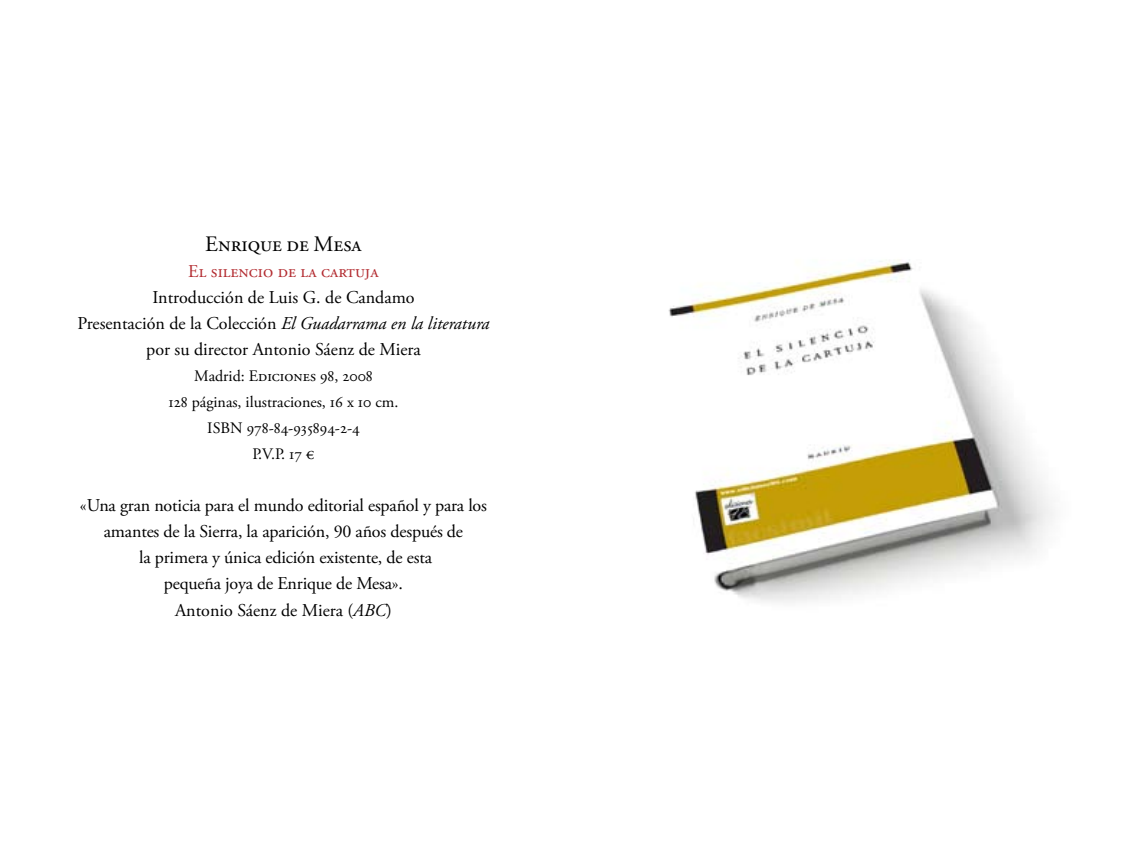
<style>
.page{position:relative;width:1134px;height:851px;background:#fff}
.page>*{position:absolute;margin:0;border:0;box-sizing:border-box;transform-origin:0 0}
.t1{font:22px "Adobe Garamond Pro";color:#000}
.t2{font:18px/26.4px "Adobe Garamond Pro";letter-spacing:-.01em;color:#000;text-align:center}
.t3{font:18px "Adobe Garamond Pro";color:#b32c31}
.t4{font:16px/26px "Adobe Garamond Pro";color:#000;text-align:center}
.s1{font-style:italic}
</style>
<div class="page">
<img style="left:668px;top:259px;width:386px;height:344px">
<p class="t1" style="left:205px;top:230px;width:158px">Enrique de Mesa</p>
<p class="t3" style="left:188px;top:260px;width:192px">El silencio de la cartuja</p>
<p class="t2" style="left:77px;top:284px;width:414px">Introducción de Luis G. de Candamo<br>Presentación de la Colección <span class="s1">El Guadarrama en la literatura </span>por su director Antonio Sáenz de Miera</p>
<p class="t4" style="left:169px;top:363px;width:231px">Madrid: Ediciones 98, 2008<br>128 páginas, ilustraciones, 16 x 10 cm.<br>ISBN 978-84-935894-2-4<br>P.V.P. 17 €</p>
<p class="t2" style="left:80px;top:492px;width:409px">«Una gran noticia para el mundo editorial español y para los amantes de la Sierra, la aparición, 90 años después de<br>la primera y única edición existente, de esta<br>pequeña joya de Enrique de Mesa».<br>Antonio Sáenz de Miera (<span class="s1">ABC</span>)</p>
</div>
